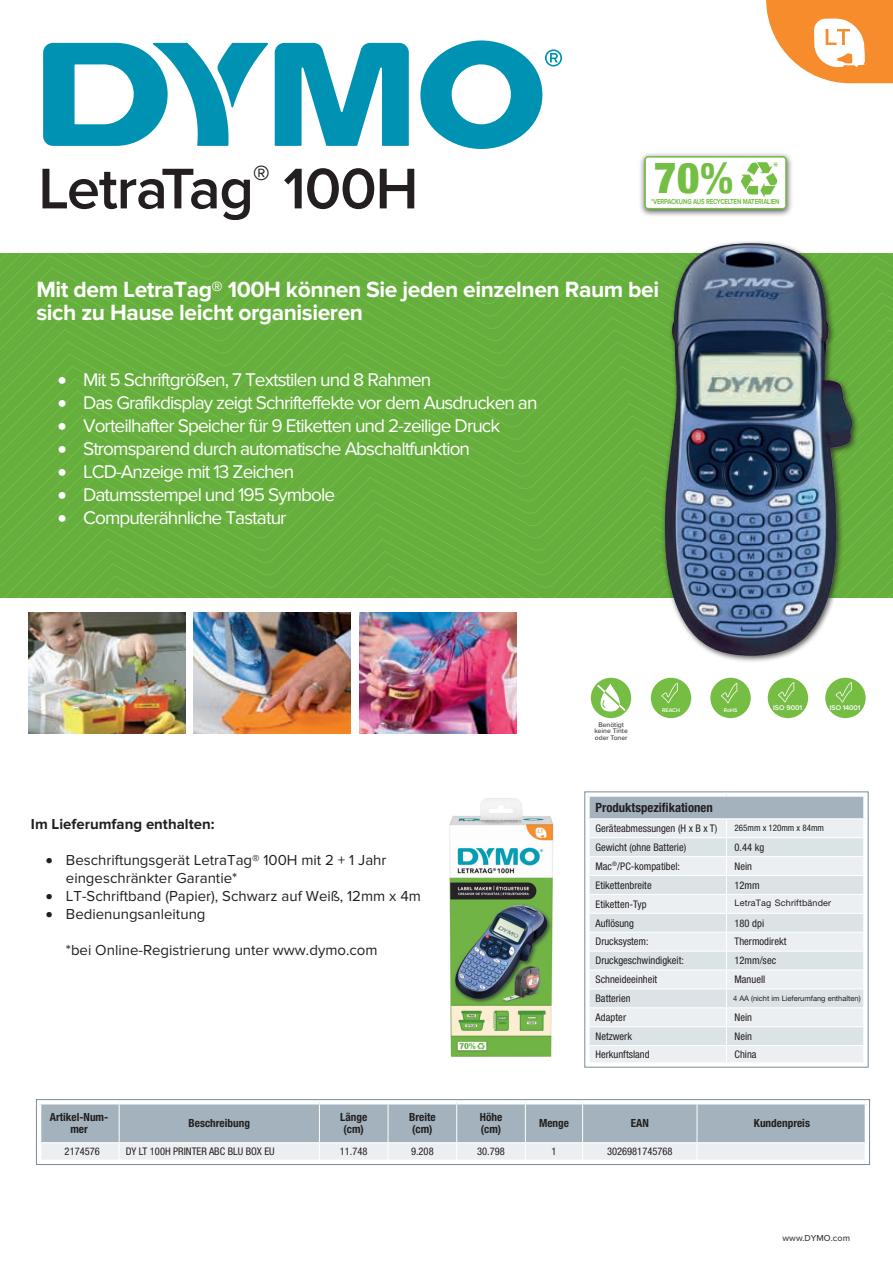
<style>
.page{position:relative;width:893px;height:1263px;background:#fff}
.page>*{position:absolute;margin:0;border:0;box-sizing:border-box;transform-origin:0 0}
.t1{font:600 59.4px "Proxima Nova";letter-spacing:-.02em;color:#231f20}
.t2{font:900 condensed 42.75px "Helvetica Neue";color:#74bf43}
.t3{font:700 22.8px/22.5px "Proxima Nova";letter-spacing:-.02em;color:#fff}
.t4{font:19.05px "Proxima Nova";letter-spacing:-.05em;color:#fff}
.t5{font:15px/18px "Proxima Nova";color:#231f20}
.t6{font:700 15px "Proxima Nova";color:#231f20}
.t7{font:12.9px "Myriad Pro";color:#74bf43}
.t8{font:700 condensed 12.75px "Helvetica Neue LT Pro";color:#231f20}
.t9{font:700 condensed 11.25px/12px "Helvetica Neue LT Pro";color:#231f20}
.t10{font:condensed 10.5px "Helvetica Neue LT Pro";color:#231f20}
.t11{font:9px "Helvetica Neue LT Std";letter-spacing:.015em;color:#231f20}
.t12{font:condensed 9px "Helvetica Neue LT Pro";color:#231f20}
.t13{font:500 9px "Proxima Nova";letter-spacing:.01em;color:#3e3e3f}
.t14{font:700 7.5px "Proxima Nova";letter-spacing:-.02em;color:#74bf43;scale:.8 1}
.t15{font:7.5px "Helvetica Neue LT Std";color:#231f20}
.t16{font:600 7.05px "Proxima Nova";letter-spacing:-.02em;color:#fff}
.t17{font:500 6.75px/6.8px "Proxima Nova";color:#3e3e3f;text-align:center}
.t18{font:600 5.55px "Proxima Nova";color:#fff}
.s1{font-weight:700}
</style>
<div class="page">
<svg style="left:0;top:253px;width:893px;height:344px;background:#67af3d"></svg>
<svg style="left:43px;top:43px;width:225px;height:103px"></svg>
<svg style="left:275px;top:43px;width:134px;height:103px"></svg>
<svg style="left:420px;top:40px;width:142px;height:109px"></svg>
<svg style="left:766px;top:0;width:127px;height:83px"></svg>
<div style="left:661px;top:239px;width:199px;height:424px;background:#231f20;opacity:.75"></div>
<img style="left:664px;top:243px;width:189px;height:415px">
<img style="left:194px;top:613px;width:157px;height:120px">
<img style="left:28px;top:613px;width:157px;height:120px">
<img style="left:360px;top:613px;width:157px;height:120px">
<svg style="left:41px;top:1104px;width:824px;height:55px;background:#bbc6cd"></svg>
<div style="left:36px;top:1099px;width:834px;height:66px;border:1px solid #778c99"></div>
<div style="left:587px;top:794px;width:278px;height:25px;background:#a3b2bc"></div>
<div style="left:590px;top:819px;width:273px;height:243px;background:#eceff2"></div>
<svg style="left:590px;top:838px;width:273px;height:207px;background:#e3e8ec"></svg>
<div style="left:863px;top:797px;width:5px;height:22px;background:#fff"></div>
<div style="left:585px;top:792px;width:141px;height:5px;background:#fff"></div>
<div style="left:585px;top:797px;width:5px;height:22px;background:#fff"></div>
<div style="left:726px;top:792px;width:142px;height:5px;background:#fff"></div>
<hr style="left:590px;top:818px;width:136px;height:1px;background:#fff">
<hr style="left:726px;top:818px;width:137px;height:1px;background:#fff">
<hr style="left:590px;top:837px;width:136px;height:1px;background:#fff">
<hr style="left:726px;top:837px;width:137px;height:1px;background:#fff">
<hr style="left:590px;top:856px;width:136px;height:1px;background:#fff">
<hr style="left:726px;top:856px;width:137px;height:1px;background:#fff">
<hr style="left:590px;top:875px;width:136px;height:1px;background:#fff">
<hr style="left:726px;top:875px;width:137px;height:1px;background:#fff">
<hr style="left:590px;top:894px;width:136px;height:1px;background:#fff">
<hr style="left:726px;top:894px;width:137px;height:1px;background:#fff">
<hr style="left:590px;top:913px;width:136px;height:1px;background:#fff">
<hr style="left:726px;top:913px;width:137px;height:1px;background:#fff">
<hr style="left:590px;top:932px;width:136px;height:1px;background:#fff">
<hr style="left:726px;top:932px;width:137px;height:1px;background:#fff">
<hr style="left:590px;top:951px;width:136px;height:1px;background:#fff">
<hr style="left:726px;top:951px;width:137px;height:1px;background:#fff">
<hr style="left:590px;top:970px;width:136px;height:1px;background:#fff">
<hr style="left:726px;top:970px;width:137px;height:1px;background:#fff">
<hr style="left:590px;top:988px;width:136px;height:1px;background:#fff">
<hr style="left:726px;top:988px;width:137px;height:1px;background:#fff">
<hr style="left:590px;top:1007px;width:136px;height:1px;background:#fff">
<hr style="left:726px;top:1007px;width:137px;height:1px;background:#fff">
<hr style="left:590px;top:1026px;width:136px;height:1px;background:#fff">
<hr style="left:726px;top:1026px;width:137px;height:1px;background:#fff">
<svg style="left:726px;top:819px;width:1px;height:243px"></svg>
<hr style="left:590px;top:1045px;width:136px;height:1px;background:#fff">
<hr style="left:726px;top:1045px;width:137px;height:1px;background:#fff">
<div style="left:584px;top:791px;width:284px;height:276px;border:1px solid #778c99"></div>
<div style="left:591px;top:678px;width:40px;height:40px;background:#75bd43;border-radius:50%"></div>
<svg style="left:596px;top:683px;width:31px;height:29px"></svg>
<div style="left:651px;top:678px;width:40px;height:40px;background:#75bd43;border-radius:50%"></div>
<svg style="left:661px;top:683px;width:17px;height:20px"></svg>
<div style="left:710px;top:678px;width:41px;height:40px;background:#75bd43;border-radius:50%"></div>
<svg style="left:721px;top:683px;width:16px;height:20px"></svg>
<div style="left:768px;top:678px;width:40px;height:40px;background:#75bd43;border-radius:50%"></div>
<svg style="left:778px;top:682px;width:16px;height:20px"></svg>
<div style="left:825px;top:678px;width:41px;height:40px;background:#75bd43;border-radius:50%"></div>
<svg style="left:835px;top:682px;width:17px;height:20px"></svg>
<img style="left:640px;top:153px;width:152px;height:63px">
<div style="left:645px;top:157px;width:141px;height:52px;background:#fff;border-radius:3px"></div>
<div style="left:644px;top:156px;width:143px;height:53px;border:2px solid #74bf43;border-radius:3px"></div>
<svg style="left:741px;top:162px;width:36px;height:35px"></svg>
<img style="left:449px;top:798px;width:105px;height:259px">
<h1 class="t1" style="left:38px;top:144px;width:382px">LetraTag<sup>®</sup> 100H</h1>
<h2 class="t2" style="left:654px;top:143px;width:81px">70<span class="s1">%</span></h2>
<p class="t7" style="left:773px;top:159px;width:7px">*</p>
<p class="t14" style="left:651px;top:196px;width:162px">*VERPACKUNG AUS RECYCELTEN MATERIALIEN</p>
<h3 class="t3" style="left:37px;top:279px;width:624px">Mit dem LetraTag® 100H können Sie jeden einzelnen Raum bei sich zu Hause leicht organisieren</h3>
<h3 class="t4" style="left:58px;top:369px;width:375px">• Mit 5 Schriftgrößen, 7 Textstilen und 8 Rahmen</h3>
<h3 class="t4" style="left:58px;top:392px;width:481px">• Das Grafikdisplay zeigt Schrifteffekte vor dem Ausdrucken an</h3>
<h3 class="t4" style="left:58px;top:415px;width:444px">• Vorteilhafter Speicher für 9 Etiketten und 2-zeilige Druck</h3>
<h3 class="t4" style="left:58px;top:438px;width:414px">• Stromsparend durch automatische Abschaltfunktion</h3>
<h3 class="t4" style="left:58px;top:461px;width:238px">• LCD-Anzeige mit 13 Zeichen</h3>
<h3 class="t4" style="left:58px;top:483px;width:279px">• Datumsstempel und 195 Symbole</h3>
<h3 class="t4" style="left:58px;top:506px;width:230px">• Computerähnliche Tastatur</h3>
<h3 class="t6" style="left:31px;top:815px;width:185px">Im Lieferumfang enthalten:</h3>
<h3 class="t5" style="left:66px;top:851px;width:322px;text-indent:-20px">• Beschriftungsgerät LetraTag® 100H mit 2 + 1 Jahr eingeschränkter Garantie*</h3>
<h3 class="t5" style="left:46px;top:887px;width:376px">• LT-Schriftband (Papier), Schwarz auf Weiß, 12mm x 4m</h3>
<h3 class="t5" style="left:46px;top:905px;width:161px">• Bedienungsanleitung</h3>
<h3 class="t5" style="left:66px;top:941px;width:313px">*bei Online-Registrierung unter www.dymo.com</h3>
<p class="t17" style="left:594px;top:721px;width:35px">Benötigt keine Tinte oder Toner</p>
<p class="t18" style="left:662px;top:706px;width:19px">REACH</p>
<p class="t18" style="left:724px;top:706px;width:15px">RoHS</p>
<p class="t16" style="left:773px;top:703px;width:31px">ISO 9001</p>
<p class="t16" style="left:830px;top:703px;width:32px">ISO 14001</p>
<p class="t8" style="left:595px;top:800px;width:119px">Produktspezifikationen</p>
<p class="t10" style="left:595px;top:822px;width:123px">Geräteabmessungen (H x B x T)</p>
<p class="t12" style="left:735px;top:823px;width:91px">265mm x 120mm x 84mm</p>
<p class="t10" style="left:595px;top:841px;width:92px">Gewicht (ohne Batterie)</p>
<p class="t10" style="left:735px;top:841px;width:31px">0.44 kg</p>
<p class="t10" style="left:595px;top:860px;width:86px">Mac<sup>®</sup>/PC-kompatibel:</p>
<p class="t10" style="left:735px;top:860px;width:19px">Nein</p>
<p class="t10" style="left:595px;top:879px;width:58px">Etikettenbreite</p>
<p class="t10" style="left:735px;top:879px;width:27px">12mm</p>
<p class="t10" style="left:595px;top:898px;width:53px">Etiketten-Typ</p>
<p class="t11" style="left:735px;top:897px;width:98px">LetraTag Schriftbänder</p>
<p class="t10" style="left:595px;top:917px;width:40px">Auflösung</p>
<p class="t10" style="left:735px;top:917px;width:31px">180 dpi</p>
<p class="t10" style="left:595px;top:935px;width:55px">Drucksystem:</p>
<p class="t10" style="left:735px;top:935px;width:53px">Thermodirekt</p>
<p class="t10" style="left:595px;top:954px;width:90px">Druckgeschwindigkeit:</p>
<p class="t10" style="left:735px;top:954px;width:43px">12mm/sec</p>
<p class="t10" style="left:595px;top:973px;width:63px">Schneideeinheit</p>
<p class="t10" style="left:735px;top:973px;width:32px">Manuell</p>
<p class="t10" style="left:595px;top:992px;width:37px">Batterien</p>
<p class="t15" style="left:733px;top:993px;width:129px">4 AA (nicht im Lieferumfang enthalten)</p>
<p class="t10" style="left:595px;top:1011px;width:32px">Adapter</p>
<p class="t10" style="left:735px;top:1011px;width:19px">Nein</p>
<p class="t10" style="left:595px;top:1030px;width:38px">Netzwerk</p>
<p class="t10" style="left:735px;top:1030px;width:19px">Nein</p>
<p class="t10" style="left:595px;top:1048px;width:56px">Herkunftsland</p>
<p class="t10" style="left:735px;top:1048px;width:23px">China</p>
<p class="t9" style="left:50px;top:1111px;width:60px;text-align:center">Artikel-Num&shy;mer</p>
<p class="t9" style="left:189px;top:1117px;width:63px">Beschreibung</p>
<p class="t9" style="left:340px;top:1111px;width:29px">Länge (cm)</p>
<p class="t9" style="left:409px;top:1111px;width:28px">Breite (cm)</p>
<p class="t9" style="left:480px;top:1111px;width:24px">Höhe (cm)</p>
<p class="t9" style="left:539px;top:1117px;width:31px">Menge</p>
<p class="t9" style="left:631px;top:1117px;width:20px">EAN</p>
<p class="t9" style="left:754px;top:1117px;width:58px">Kundenpreis</p>
<p class="t10" style="left:65px;top:1145px;width:37px">2174576</p>
<p class="t10" style="left:126px;top:1145px;width:150px">DY LT 100H PRINTER ABC BLU BOX EU</p>
<p class="t10" style="left:340px;top:1145px;width:29px">11.748</p>
<p class="t10" style="left:411px;top:1145px;width:24px">9.208</p>
<p class="t10" style="left:477px;top:1145px;width:29px">30.798</p>
<p class="t10" style="left:551px;top:1145px;width:7px">1</p>
<p class="t10" style="left:607px;top:1145px;width:67px">3026981745768</p>
<p class="t13" style="left:782px;top:1232px;width:69px">www.DYMO.com</p>
</div>
